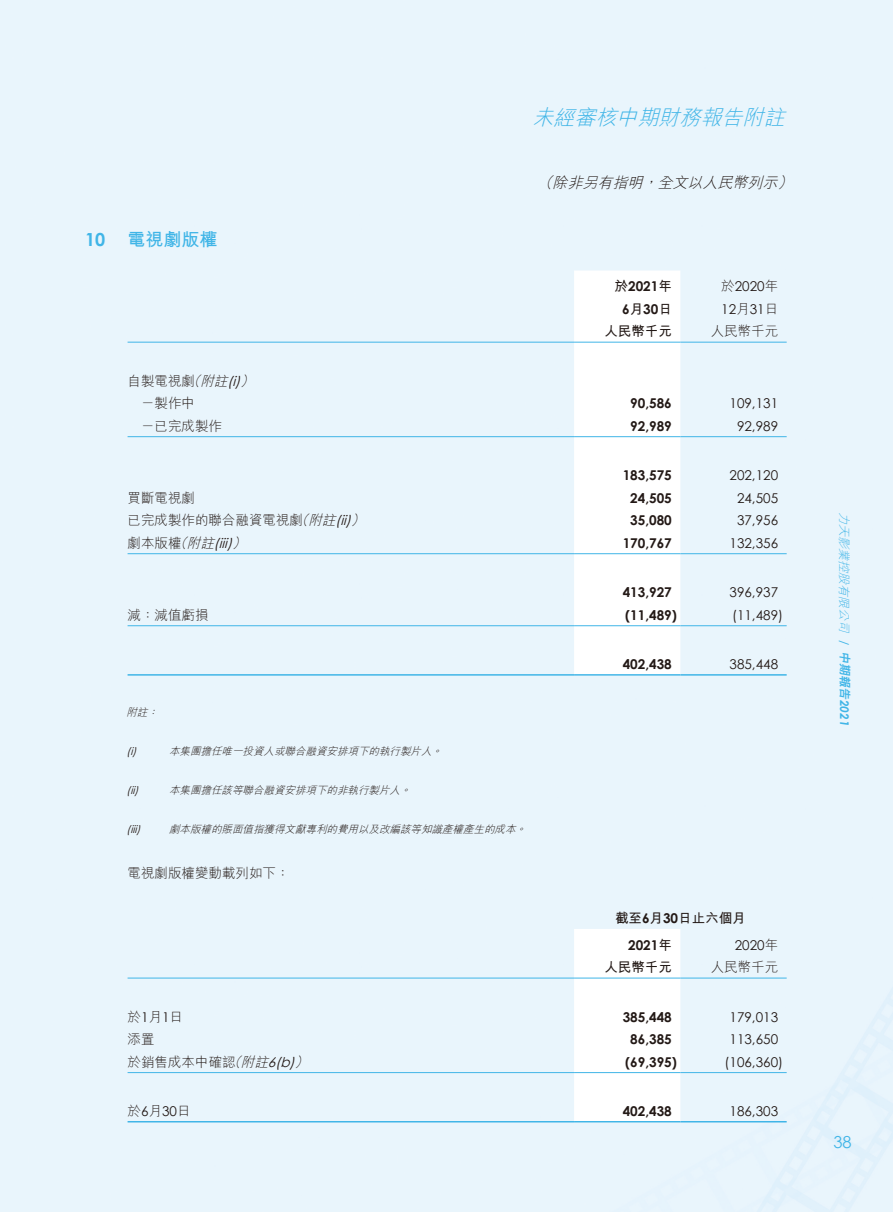
<style>
.page{position:relative;width:893px;height:1212px;background:#fff}
.page>*{position:absolute;margin:0;border:0;box-sizing:border-box;transform-origin:0 0}
.t1{font:italic 300 21px "M Hei HK";color:#40b5e7}
.t2{font:700 18px "M Hei HK";color:#40b5e7}
.t3{font:700 18px "Century Gothic";color:#40b5e7}
.t4{font:16.5px "Century Gothic";color:#40b5e7}
.t5{font:italic 300 15px "M Hei HK";color:#231916}
.t6{font:13.5px/22.5px "Century Gothic";color:#231916}
.t7{font:700 13.5px/22.5px "Century Gothic";color:#231916;text-align:center}
.t8{font:300 13.5px "M Hei HK";color:#231916}
.t9{font:700 13.5px "M Hei HK";color:#231916}
.t10{font:italic 13.5px "Century Gothic";color:#231916}
.t11{font:italic 300 13.5px "M Hei HK";color:#231916}
.t12{font:italic 300 12px "M Hei HK";color:#40b5e7}
.t13{font:italic 800 12px "M Hei HK";color:#40b5e7}
.t14{font:italic 300 10.5px "M Hei HK";color:#231916}
.t15{font:italic 10.5px "Century Gothic";color:#231916}
.s1{font-family:"M Hei HK";font-weight:300}
.s2{font-style:italic}
.s3{font-family:"Century Gothic";font-weight:400;font-style:italic}
.s4{font-family:"Century Gothic";font-weight:400}
.s5{font-family:"M Hei HK"}
.s6{font-family:"Century Gothic"}
.s7{font-family:"Century Gothic";font-weight:700}
</style>
<div class="page">
<svg style="left:574px;top:270px;width:106px;height:357px"></svg>
<hr style="left:128px;top:342px;width:446px;height:1px;background:#40b5e7">
<hr style="left:574px;top:342px;width:106px;height:1px;background:#40b5e7">
<hr style="left:680px;top:342px;width:107px;height:1px;background:#40b5e7">
<hr style="left:128px;top:436px;width:446px;height:1px;background:#40b5e7">
<hr style="left:574px;top:436px;width:106px;height:1px;background:#40b5e7">
<hr style="left:680px;top:436px;width:107px;height:1px;background:#40b5e7">
<hr style="left:128px;top:553px;width:446px;height:1px;background:#40b5e7">
<hr style="left:574px;top:553px;width:106px;height:1px;background:#40b5e7">
<hr style="left:680px;top:553px;width:107px;height:1px;background:#40b5e7">
<hr style="left:128px;top:625px;width:446px;height:1px;background:#40b5e7">
<hr style="left:574px;top:625px;width:106px;height:1px;background:#40b5e7">
<hr style="left:680px;top:625px;width:107px;height:1px;background:#40b5e7">
<hr style="left:128px;top:674px;width:446px;height:2px;background:#40b5e7">
<hr style="left:574px;top:674px;width:106px;height:2px;background:#40b5e7">
<hr style="left:680px;top:674px;width:107px;height:2px;background:#40b5e7">
<svg style="left:574px;top:977px;width:106px;height:97px"></svg>
<hr style="left:128px;top:978px;width:446px;height:1px;background:#40b5e7">
<hr style="left:574px;top:978px;width:106px;height:1px;background:#40b5e7">
<hr style="left:680px;top:978px;width:107px;height:1px;background:#40b5e7">
<hr style="left:128px;top:1072px;width:446px;height:1px;background:#40b5e7">
<hr style="left:574px;top:1072px;width:106px;height:1px;background:#40b5e7">
<hr style="left:680px;top:1072px;width:107px;height:1px;background:#40b5e7">
<hr style="left:128px;top:1121px;width:446px;height:1px;background:#40b5e7">
<hr style="left:574px;top:1121px;width:106px;height:1px;background:#40b5e7">
<hr style="left:680px;top:1121px;width:107px;height:1px;background:#40b5e7">
<h2 class="t3" style="left:85px;top:225px;width:22px">10</h2>
<h1 class="t1" style="left:532px;top:107px;width:259px">未經審核中期財務報告附註</h1>
<h2 class="t2" style="left:128px;top:226px;width:91px">電視劇版權</h2>
<p class="t11" style="left:187px;top:374px;width:19px">（</p>
<p class="t10" style="left:227px;top:371px;width:31px"><span class="s1">(</span>(i(</p>
<p class="t8" style="left:128px;top:374px;width:105px">自製電視劇<span class="s2">附註</span></p>
<p class="t8" style="left:141px;top:396px;width:55px">－製作中</p>
<p class="t8" style="left:141px;top:419px;width:82px">－已完成製作</p>
<p class="t8" style="left:128px;top:491px;width:69px">買斷電視劇</p>
<p class="t11" style="left:295px;top:513px;width:19px">（</p>
<p class="t10" style="left:335px;top:511px;width:34px"><span class="s1">(</span>(i i(</p>
<p class="t8" style="left:128px;top:513px;width:213px">已完成製作的聯合融資電視劇<span class="s2">附註</span></p>
<p class="t8" style="left:128px;top:536px;width:123px">劇本版權<span class="s2">附註 (</span><span class="s3">(i i i</span></p>
<p class="t11" style="left:173px;top:536px;width:19px">（</p>
<p class="t10" style="left:214px;top:533px;width:11px">(</p>
<p class="t8" style="left:128px;top:608px;width:82px">減：減值虧損</p>
<p class="t14" style="left:126px;top:707px;width:25px">附註</p>
<p class="t14" style="left:147px;top:707px;width:15px">：</p>
<p class="t15" style="left:126px;top:744px;width:15px">)i(</p>
<p class="t15" style="left:126px;top:783px;width:13px">i i(</p>
<p class="t15" style="left:135px;top:783px;width:9px">)</p>
<p class="t14" style="left:169px;top:746px;width:267px">本集團擔任唯一投資人或聯合融資安排項下的執行製片人</p>
<p class="t14" style="left:431px;top:746px;width:15px">。</p>
<p class="t14" style="left:169px;top:785px;width:235px">本集團擔任該等聯合融資安排項下的非執行製片人</p>
<p class="t14" style="left:400px;top:785px;width:15px">。</p>
<p class="t14" style="left:169px;top:824px;width:351px">劇本版權的賬面值指獲得文獻專利的費用以及改編該等知識產權產生的成本</p>
<p class="t15" style="left:126px;top:822px;width:19px">()</p>
<p class="t15" style="left:130px;top:822px;width:12px">iii</p>
<p class="t8" style="left:128px;top:866px;width:163px">電視劇版權變動載列如下：</p>
<p class="t14" style="left:515px;top:824px;width:15px">。</p>
<p class="t8" style="left:128px;top:1010px;width:57px">於月<span class="s4">1</span> 日<span class="s4">1</span></p>
<p class="t8" style="left:128px;top:1032px;width:28px">添置</p>
<p class="t11" style="left:227px;top:1055px;width:19px">（</p>
<p class="t11" style="left:290px;top:1055px;width:24px">(<span class="s4">(</span></p>
<p class="t8" style="left:128px;top:1055px;width:145px">於銷售成本中確認<span class="s2">附註</span></p>
<p class="t10" style="left:268px;top:1052px;width:28px">b(6</p>
<p class="t8" style="left:128px;top:1104px;width:64px">於月<span class="s4">6 30</span>日</p>
<p class="t5" style="left:538px;top:175px;width:20px">（</p>
<p class="t5" style="left:778px;top:175px;width:20px">(</p>
<p class="t5" style="left:658px;top:175px;width:125px">全文以人民幣列示</p>
<p class="t5" style="left:553px;top:175px;width:95px">除非另有指明</p>
<p class="t5" style="left:643px;top:175px;width:20px">，</p>
<p class="t7" style="left:615px;top:275px;width:59px"><span class="s5">於</span>2021<span class="s5">年月</span>6 30<span class="s5">日</span></p>
<p class="t6" style="left:721px;top:275px;width:58px"><span class="s1">於</span>2020<span class="s1">年<br></span>12<span class="s1">月</span>31<span class="s1">日</span></p>
<p class="t8" style="left:711px;top:324px;width:69px">人民幣千元</p>
<p class="t9" style="left:604px;top:321px;width:69px">人民幣千元</p>
<p class="t7" style="left:630px;top:392px;width:43px">90,586</p>
<p class="t6" style="left:729px;top:392px;width:50px">109,131</p>
<p class="t7" style="left:630px;top:414px;width:43px">92,989</p>
<p class="t6" style="left:737px;top:414px;width:43px">92,989</p>
<p class="t7" style="left:623px;top:464px;width:51px">183,575</p>
<p class="t6" style="left:729px;top:464px;width:50px">202,120</p>
<p class="t7" style="left:630px;top:486px;width:43px">24,505</p>
<p class="t6" style="left:737px;top:486px;width:43px">24,505</p>
<p class="t7" style="left:630px;top:509px;width:43px">35,080</p>
<p class="t6" style="left:737px;top:509px;width:43px">37,956</p>
<p class="t7" style="left:623px;top:531px;width:51px">170,767</p>
<p class="t6" style="left:729px;top:531px;width:50px">132,356</p>
<p class="t7" style="left:623px;top:581px;width:51px">413,927</p>
<p class="t6" style="left:729px;top:581px;width:50px">396,937</p>
<p class="t7" style="left:625px;top:603px;width:53px">)11,489(</p>
<p class="t6" style="left:732px;top:603px;width:53px">)11,489(</p>
<p class="t7" style="left:623px;top:653px;width:51px">402,438</p>
<p class="t6" style="left:729px;top:653px;width:50px">385,448</p>
<p class="t9" style="left:615px;top:908px;width:132px">截至月<span class="s6">6 30</span>日止六個月</p>
<p class="t6" style="left:735px;top:933px;width:45px">2020<span class="s1">年</span></p>
<p class="t7" style="left:628px;top:933px;width:45px">2021<span class="s5">年</span></p>
<p class="t9" style="left:604px;top:957px;width:69px">人民幣千元</p>
<p class="t8" style="left:711px;top:960px;width:69px">人民幣千元</p>
<p class="t7" style="left:623px;top:1005px;width:51px">385,448</p>
<p class="t6" style="left:729px;top:1005px;width:50px">179,013</p>
<p class="t7" style="left:630px;top:1027px;width:43px">86,385</p>
<p class="t6" style="left:729px;top:1028px;width:50px">113,650</p>
<p class="t7" style="left:625px;top:1050px;width:53px">)69,395(</p>
<p class="t6" style="left:725px;top:1050px;width:60px">)106,360(</p>
<p class="t7" style="left:623px;top:1099px;width:51px">402,438</p>
<p class="t6" style="left:729px;top:1100px;width:50px">186,303</p>
<p class="t12" style="left:850px;top:512px;width:135px;rotate:90deg">力天影業控股有限公司 <span class="s4">/</span></p>
<p class="t13" style="left:851px;top:651px;width:77px;rotate:90deg">中期報告<span class="s7">2021</span></p>
<p class="t4" style="left:833px;top:1130px;width:20px">38</p>
</div>
